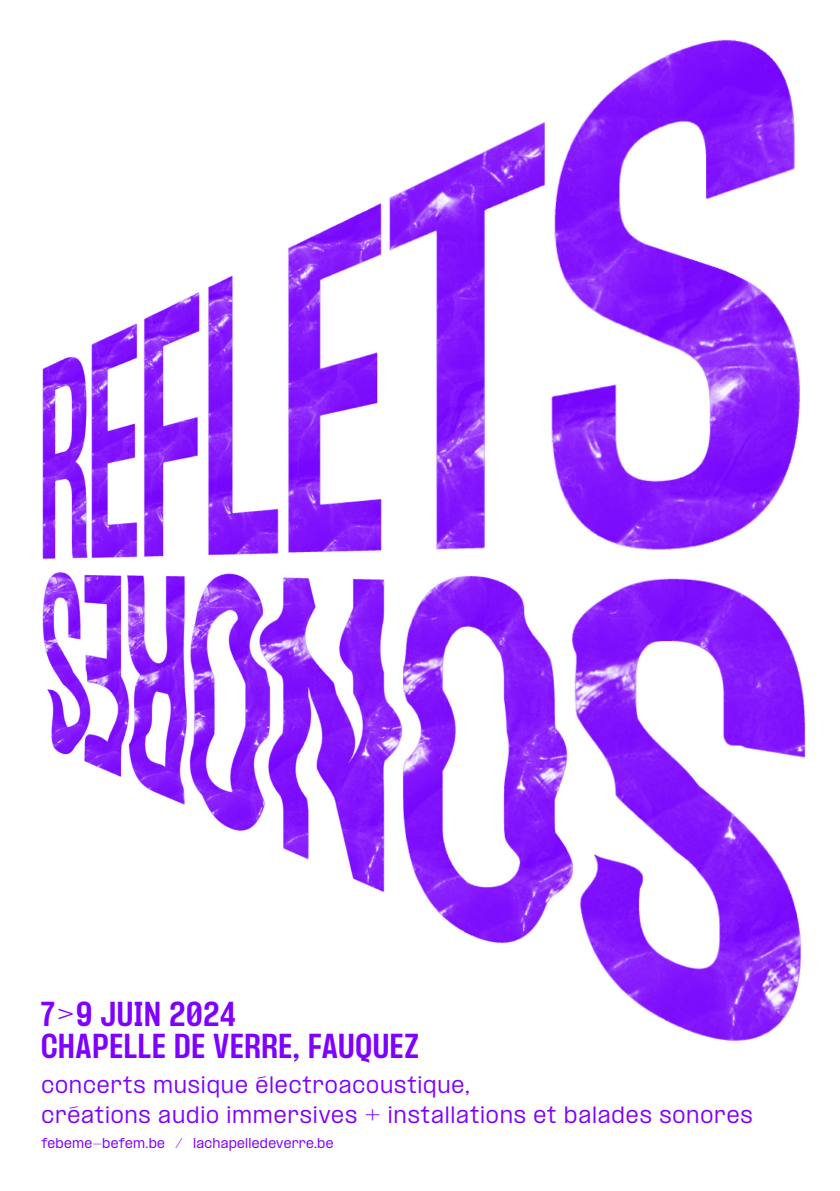
<style>
.page{position:relative;width:840px;height:1191px;background:#fff}
.page>*{position:absolute;margin:0;border:0;box-sizing:border-box;transform-origin:0 0}
.t1{font:700 condensed 30px/32px "PP Formula";letter-spacing:.025em;color:#7f00ff}
.t2{font:20px/30px "PP Formula";letter-spacing:.04em;color:#7f00ff}
.t3{font:500 12px "PP Formula";letter-spacing:.025em;color:#7f00ff}
</style>
<div class="page">
<img style="left:42px;top:39px;width:764px;height:1002px">
<h1 class="t1" style="left:41px;top:998px;width:379px">7 &gt; 9 JUIN 2024<br>CHAPELLE DE VERRE, FAUQUEZ</h1>
<p class="t2" style="left:41px;top:1070px;width:712px">concerts musique électroacoustique,<br>créations audio immersives + installations et balades sonores</p>
<p class="t3" style="left:41px;top:1136px;width:293px">febeme-befem.be / lachapelledeverre.be</p>
</div>
